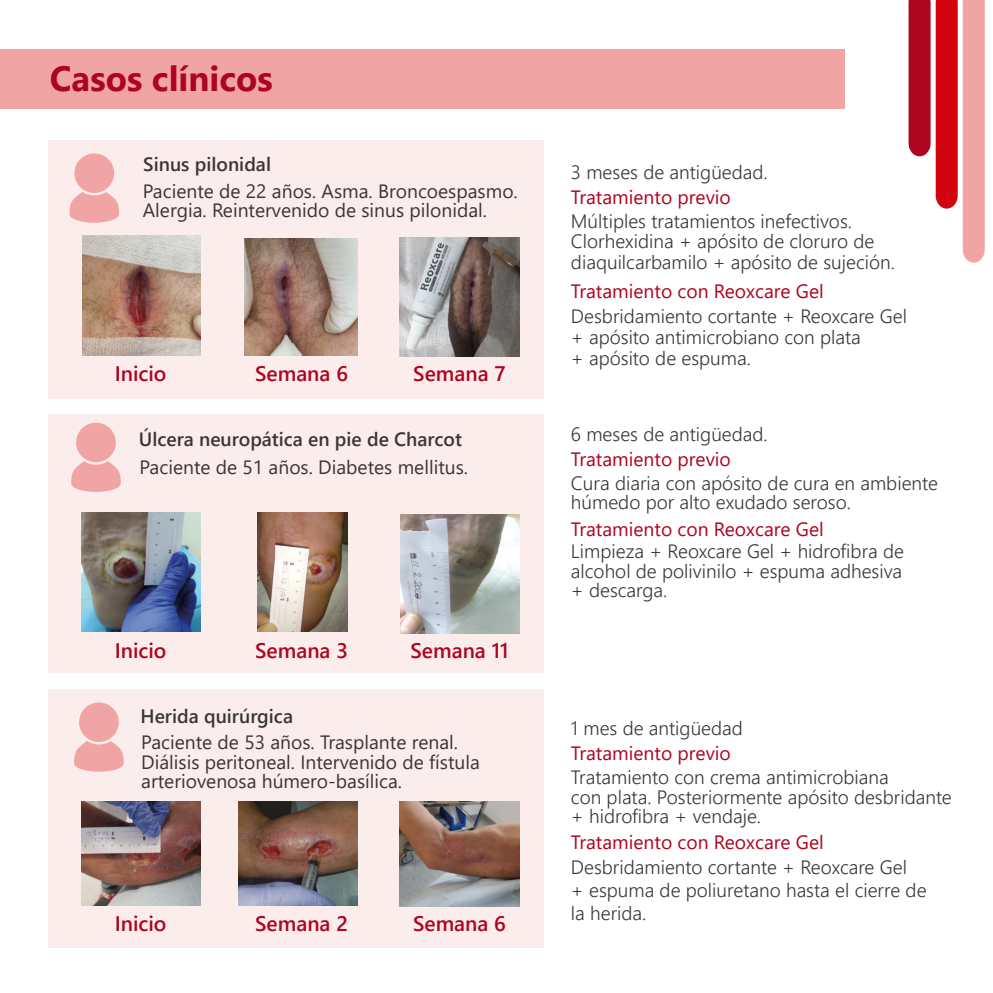
<style>
.page{position:relative;width:993px;height:993px;background:#fff}
.page>*{position:absolute;margin:0;border:0;box-sizing:border-box;transform-origin:0 0}
.t1{font:700 35px "Segoe UI";color:#ad051f}
.t2{font:600 21px "Segoe UI";color:#ad051f}
.t3{font:300 19.25px/19.2px "Segoe UI";color:#39363a}
.t4{font:19.25px/19.2px "Segoe UI";color:#39363a}
.t5{font:19.25px "Segoe UI";color:#ad051f}
.t6{font:600 19.25px "Segoe UI";color:#39363a}
</style>
<div class="page">
<svg style="left:908px;top:0;width:76px;height:262px"></svg>
<div style="left:0;top:50px;width:843px;height:59px;background:#f1a4a4"></div>
<div style="left:48px;top:140px;width:495px;height:258px;background:#fceded"></div>
<div style="left:48px;top:689px;width:495px;height:258px;background:#fceded"></div>
<div style="left:48px;top:414px;width:495px;height:258px;background:#fceded"></div>
<img style="left:400px;top:801px;width:119px;height:105px">
<img style="left:238px;top:801px;width:119px;height:103px">
<img style="left:81px;top:801px;width:119px;height:103px">
<img style="left:400px;top:514px;width:119px;height:119px">
<img style="left:257px;top:512px;width:91px;height:119px">
<img style="left:81px;top:512px;width:119px;height:119px">
<img style="left:400px;top:237px;width:119px;height:120px">
<img style="left:244px;top:239px;width:113px;height:116px">
<img style="left:82px;top:236px;width:118px;height:119px">
<svg style="left:71px;top:461px;width:50px;height:31px"></svg>
<div style="left:76px;top:422px;width:40px;height:40px;background:#f1a4a4;border-radius:50%"></div>
<svg style="left:69px;top:192px;width:50px;height:31px"></svg>
<div style="left:74px;top:153px;width:40px;height:40px;background:#f1a4a4;border-radius:50%"></div>
<svg style="left:74px;top:740px;width:50px;height:31px"></svg>
<div style="left:79px;top:702px;width:40px;height:39px;background:#f1a4a4;border-radius:50%"></div>
<h1 class="t1" style="left:50px;top:45px;width:224px">Casos clínicos</h1>
<p class="t6" style="left:143px;top:146px;width:129px">Sinus pilonidal</p>
<p class="t4" style="left:143px;top:180px;width:376px">Paciente de 22 años. Asma. Broncoespasmo.<br>Alergia. Reintervenido de sinus pilonidal.</p>
<p class="t2" style="left:115px;top:354px;width:53px">Inicio</p>
<p class="t2" style="left:255px;top:354px;width:94px">Semana 6</p>
<p class="t2" style="left:413px;top:354px;width:94px">Semana 7</p>
<p class="t6" style="left:139px;top:420px;width:324px">Úlcera neuropática en pie de Charcot</p>
<p class="t4" style="left:139px;top:455px;width:330px">Paciente de 51 años. Diabetes mellitus.</p>
<p class="t2" style="left:115px;top:630px;width:53px">Inicio</p>
<p class="t2" style="left:255px;top:630px;width:94px">Semana 3</p>
<p class="t2" style="left:410px;top:630px;width:100px">Semana 11</p>
<p class="t6" style="left:140px;top:697px;width:154px">Herida quirúrgica</p>
<p class="t4" style="left:141px;top:730px;width:340px">Paciente de 53 años. Trasplante renal.<br>Diálisis peritoneal. Intervenido de fístula arteriovenosa húmero-basílica.</p>
<p class="t2" style="left:115px;top:903px;width:53px">Inicio</p>
<p class="t2" style="left:255px;top:903px;width:94px">Semana 2</p>
<p class="t2" style="left:413px;top:903px;width:94px">Semana 6</p>
<p class="t3" style="left:570px;top:161px;width:198px">3 meses de antigüedad.</p>
<p class="t5" style="left:570px;top:179px;width:161px">Tratamiento previo</p>
<p class="t3" style="left:570px;top:210px;width:305px">Múltiples tratamientos inefectivos.<br>Clorhexidina + apósito de cloruro de</p>
<p class="t3" style="left:570px;top:250px;width:325px">diaquilcarbamilo + apósito de sujeción.</p>
<p class="t5" style="left:570px;top:273px;width:254px">Tratamiento con Reoxcare Gel</p>
<p class="t3" style="left:570px;top:303px;width:337px;line-height:21px">Desbridamiento cortante + Reoxcare Gel + apósito antimicrobiano con plata<br>+ apósito de espuma.</p>
<p class="t3" style="left:570px;top:422px;width:198px">6 meses de antigüedad.</p>
<p class="t5" style="left:570px;top:440px;width:161px">Tratamiento previo</p>
<p class="t3" style="left:570px;top:471px;width:368px">Cura diaria con apósito de cura en ambiente húmedo por alto exudado seroso.</p>
<p class="t5" style="left:570px;top:510px;width:254px">Tratamiento con Reoxcare Gel</p>
<p class="t3" style="left:570px;top:540px;width:334px;text-align:justify">Limpieza + Reoxcare Gel + hidrofibra de alcohol de polivinilo + espuma adhesiva + descarga.</p>
<p class="t3" style="left:570px;top:716px;width:173px">1 mes de antigüedad</p>
<p class="t5" style="left:570px;top:734px;width:161px">Tratamiento previo</p>
<p class="t3" style="left:570px;top:765px;width:382px">Tratamiento con crema antimicrobiana<br>con plata. Posteriormente apósito desbridante + hidrofibra + vendaje.</p>
<p class="t5" style="left:570px;top:823px;width:254px">Tratamiento con Reoxcare Gel</p>
<p class="t3" style="left:570px;top:853px;width:357px;line-height:23.1px">Desbridamiento cortante + Reoxcare Gel<br>+ espuma de poliuretano hasta el cierre de la herida.</p>
</div>
